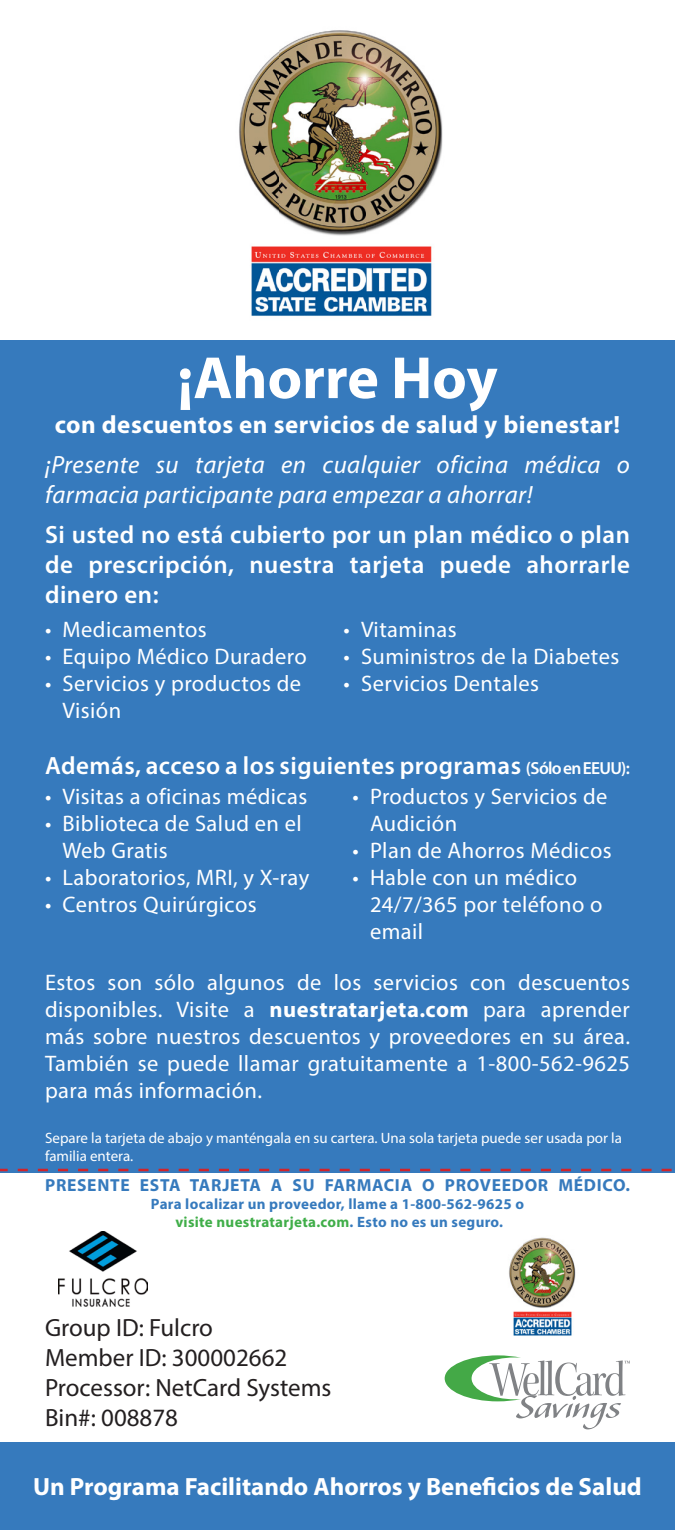
<style>
.page{position:relative;width:675px;height:1530px;background:#fff}
.page>*{position:absolute;margin:0;border:0;box-sizing:border-box;transform-origin:0 0}
.t1{font:700 60px "Myriad Pro";letter-spacing:-.005em;color:#fff}
.t2{font:600 25px/30px "Myriad Pro";letter-spacing:.02em;color:#fff;text-align:justify}
.t3{font:700 25px "Myriad Pro";letter-spacing:.005em;color:#fff}
.t4{font:italic 25px/30px "Myriad Pro";letter-spacing:.02em;color:#fff}
.t5{font:25px "Myriad Pro";color:#231f20}
.t6{font:22.5px/27px "Myriad Pro";letter-spacing:.02em;color:#fff}
.t7{font:700 17.5px "Myriad Pro";letter-spacing:.04em;color:#367abd}
.t8{font:15px/18px "Myriad Pro";color:#fff}
.t9{font:700 15px "Myriad Pro";letter-spacing:.02em;color:#367abd}
.t10{font:700 15px "Myriad Pro";letter-spacing:.02em;color:#40ae49}
.s1{font-size:17.5px}
.s2{font-weight:700}
.s3{color:#367abd}
</style>
<div class="page">
<img style="left:239px;top:30px;width:204px;height:286px">
<div style="left:0;top:1442px;width:675px;height:88px;background:#367abd"></div>
<div style="left:0;top:340px;width:675px;height:832px;background:#367abd"></div>
<img style="left:59px;top:1231px;width:88px;height:76px">
<svg style="left:0;top:1169px;width:672px;height:2px"></svg>
<img style="left:509px;top:1237px;width:67px;height:99px">
<svg style="left:445px;top:1355px;width:185px;height:74px"></svg>
<p class="t1" style="left:177px;top:339px;width:322px">¡Ahorre Hoy</p>
<p class="t3" style="left:55px;top:408px;width:567px">con descuentos en servicios de salud y bienestar!</p>
<p class="t4" style="left:45px;top:449px;width:586px">¡Presente su tarjeta en cualquier oficina médica o farmacia participante para empezar a ahorrar!</p>
<p class="t2" style="left:45px;top:519px;width:587px">Si usted no está cubierto por un plan médico o plan de prescripción, nuestra tarjeta puede ahorrarle dinero en:</p>
<p class="t6" style="left:45px;top:616px;width:163px">• Medicamentos</p>
<p class="t6" style="left:45px;top:643px;width:263px">• Equipo Médico Duradero</p>
<p class="t6" style="left:63px;top:670px;width:240px;text-indent:-18px">• Servicios y productos de<br>Visión</p>
<p class="t6" style="left:344px;top:616px;width:115px">• Vitaminas</p>
<p class="t6" style="left:344px;top:643px;width:277px">• Suministros de la Diabetes</p>
<p class="t6" style="left:344px;top:670px;width:197px">• Servicios Dentales</p>
<p class="t2" style="left:45px;top:750px;width:587px">Además, acceso a los siguientes programas <span class="s1">(Sólo en EEUU):</span></p>
<p class="t6" style="left:45px;top:783px;width:264px">• Visitas a oficinas médicas</p>
<p class="t6" style="left:63px;top:810px;width:241px;text-indent:-18px">• Biblioteca de Salud en el<br>Web Gratis</p>
<p class="t6" style="left:45px;top:864px;width:266px">• Laboratorios, MRI, y X-ray</p>
<p class="t6" style="left:45px;top:891px;width:213px">• Centros Quirúrgicos</p>
<p class="t6" style="left:370px;top:783px;width:239px;text-indent:-18px">• Productos y Servicios de<br>Audición</p>
<p class="t6" style="left:352px;top:837px;width:261px">• Plan de Ahorros Médicos</p>
<p class="t6" style="left:370px;top:864px;width:234px;text-indent:-18px">• Hable con un médico<br>24/7/365 por teléfono o email</p>
<p class="t6" style="left:45px;top:969px;width:587px;text-align:justify">Estos son sólo algunos de los servicios con descuentos disponibles. Visite a <span class="s2">nuestratarjeta.com</span> para aprender más sobre nuestros descuentos y proveedores en su área.<br>También se puede llamar gratuitamente a 1-800-562-9625 para más información.</p>
<p class="t8" style="left:45px;top:1129px;width:579px">Separe la tarjeta de abajo y manténgala en su cartera. Una sola tarjeta puede ser usada por la familia entera.</p>
<p class="t7" style="left:45px;top:1173px;width:586px">PRESENTE ESTA TARJETA A SU FARMACIA O PROVEEDOR MÉDICO.</p>
<p class="t9" style="left:151px;top:1194px;width:375px">Para localizar un proveedor, llame a 1-800-562-9625 o</p>
<p class="t10" style="left:175px;top:1212px;width:329px">visite nuestratarjeta.com<span class="s3">. Esto no es un seguro.</span></p>
<p class="t5" style="left:45px;top:1313px;width:170px">Group ID: Fulcro</p>
<p class="t5" style="left:45px;top:1343px;width:244px">Member ID: 300002662</p>
<p class="t5" style="left:45px;top:1373px;width:288px">Processor: NetCard Systems</p>
<p class="t5" style="left:45px;top:1403px;width:135px">Bin#: 008878</p>
<p class="t3" style="left:33px;top:1471px;width:610px">Un Programa Facilitando Ahorros y Beneficios de Salud</p>
</div>
